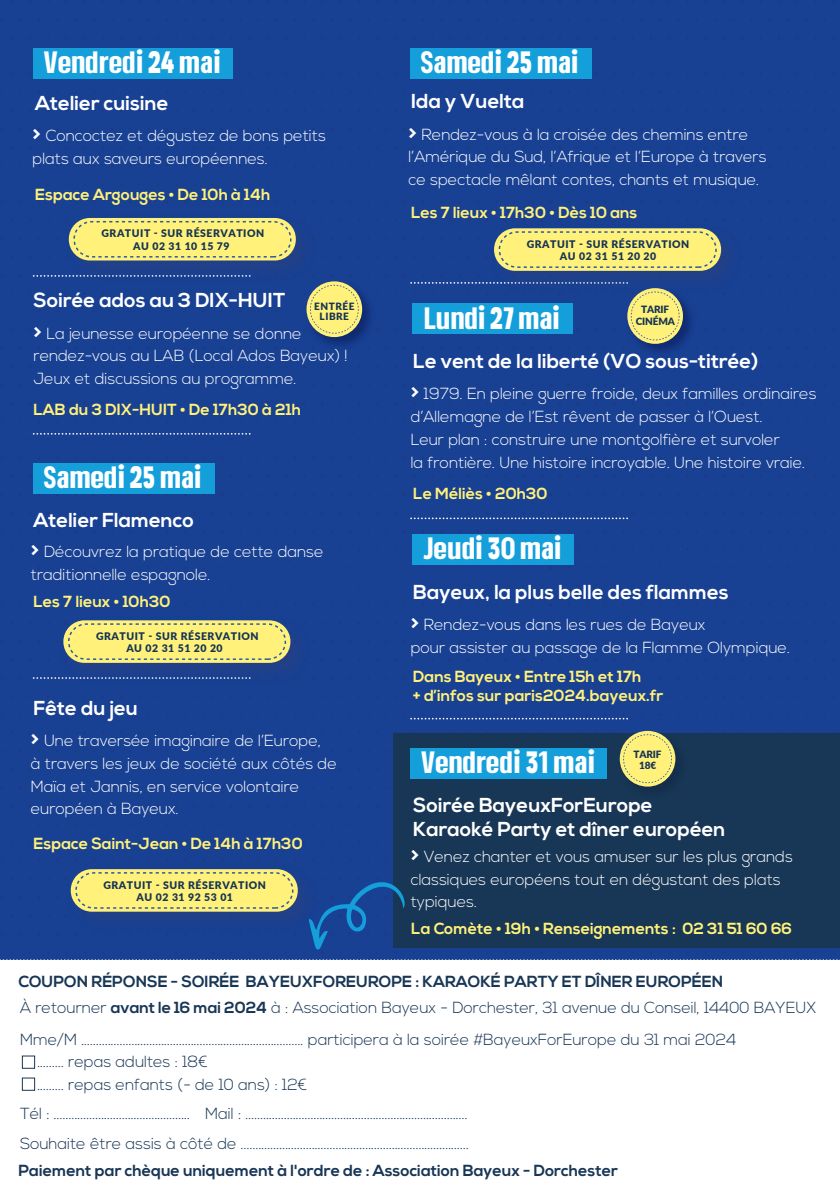
<style>
.page{position:relative;width:840px;height:1191px;background:#fff}
.page>*{position:absolute;margin:0;border:0;box-sizing:border-box;transform-origin:0 0}
.t1{font:900 condensed 24px "Somar Sans";color:#fff}
.t2{font:700 20.2px/24.2px "Nexa";color:#fff}
.t3{font:300 16px/22.8px "Nexa";letter-spacing:-.005em;color:#fff}
.t4{font:300 16px/22.8px "Nexa";letter-spacing:-.005em;color:#183655}
.t5{font:700 16px/19.2px "Nexa";color:#fff17a}
.t6{font:700 16px "Nexa";color:#183655}
.t7{font:900 10.4px/12.6px "Lato";letter-spacing:.05em;color:#163455;text-align:center}
.t8{font:900 10px/11.8px "Lato";letter-spacing:-.015em;color:#163455;text-align:center}
.t9{font:900 10px/10px "Lato";letter-spacing:.05em;color:#163455;text-align:center}
.s1{font-weight:700;font-size:22px}
.s2{font-weight:700}
</style>
<div class="page">
<div style="left:0;top:0;width:839px;height:1191px;background:#184093"></div>
<div style="left:0;top:959px;width:839px;height:232px;background:#fff"></div>
<img style="left:312px;top:281px;width:66px;height:69px">
<svg style="left:306px;top:281px;width:56px;height:56px"></svg>
<svg style="left:303px;top:285px;width:55px;height:48px;background:#d5d07d"></svg>
<div style="left:393px;top:733px;width:446px;height:214px;background:#183655"></div>
<svg style="left:34px;top:274px;width:26px;height:3px"></svg>
<svg style="left:411px;top:512px;width:217px;height:7px"></svg>
<svg style="left:404px;top:274px;width:82px;height:10px"></svg>
<img style="left:622px;top:298px;width:76px;height:54px">
<svg style="left:627px;top:288px;width:55px;height:56px"></svg>
<svg style="left:630px;top:296px;width:49px;height:44px;background:#ece27b"></svg>
<img style="left:614px;top:730px;width:75px;height:44px">
<svg style="left:619px;top:731px;width:56px;height:55px"></svg>
<svg style="left:621px;top:731px;width:50px;height:56px;background:#d3cd75"></svg>
<svg style="left:34px;top:677px;width:22px;height:2px"></svg>
<svg style="left:29px;top:433px;width:222px;height:8px"></svg>
<svg style="left:404px;top:713px;width:224px;height:6px"></svg>
<img style="left:61px;top:218px;width:260px;height:68px">
<div style="left:69px;top:218px;width:227px;height:42px;background:#fff17a;border-radius:21px"></div>
<div style="left:73px;top:221px;width:218px;height:36px;border:1px dashed #2b59a5;border-radius:18px"></div>
<img style="left:56px;top:622px;width:258px;height:57px">
<div style="left:63px;top:620px;width:227px;height:43px;background:#fff17a;border-radius:21px"></div>
<div style="left:68px;top:623px;width:218px;height:37px;border:1px dashed #2b59a5;border-radius:18px"></div>
<img style="left:65px;top:861px;width:249px;height:74px">
<div style="left:71px;top:869px;width:226px;height:42px;background:#fff17a;border-radius:21px"></div>
<div style="left:75px;top:872px;width:218px;height:36px;border:1px dashed #2b59a5;border-radius:18px"></div>
<img style="left:486px;top:221px;width:257px;height:75px">
<div style="left:494px;top:228px;width:226px;height:43px;background:#fff17a;border-radius:21px"></div>
<div style="left:498px;top:231px;width:218px;height:37px;border:1px dashed #2b59a5;border-radius:18px"></div>
<div style="left:22px;top:1055px;width:13px;height:13px;border:1px solid #183655"></div>
<div style="left:22px;top:1077px;width:13px;height:13px;border:1px solid #183655"></div>
<div style="left:33px;top:48px;width:199px;height:31px;background:#149fdb"></div>
<div style="left:33px;top:463px;width:181px;height:31px;background:#149fdb"></div>
<div style="left:409px;top:48px;width:182px;height:31px;background:#149fdb"></div>
<div style="left:412px;top:304px;width:160px;height:30px;background:#149fdb"></div>
<div style="left:412px;top:534px;width:161px;height:31px;background:#149fdb"></div>
<div style="left:410px;top:748px;width:195px;height:30px;background:#149fdb"></div>
<svg style="left:302px;top:877px;width:103px;height:76px"></svg>
<h1 class="t1" style="left:44px;top:51px;width:178px">Vendredi 24 mai</h1>
<p class="t2" style="left:35px;top:91px;width:135px">Atelier cuisine</p>
<p class="t3" style="left:32px;top:125px;width:295px"><span class="s1">&gt;</span> Concoctez et dégustez de bons petits plats aux saveurs européennes.</p>
<p class="t5" style="left:35px;top:185px;width:236px">Espace Argouges • De 10h à 14h</p>
<p class="t7" style="left:101px;top:227px;width:164px">GRATUIT - SUR RÉSERVATION<br>AU 02 31 10 15 79</p>
<h1 class="t1" style="left:420px;top:51px;width:159px">Samedi 25 mai</h1>
<p class="t2" style="left:411px;top:90px;width:115px">Ida y Vuelta</p>
<p class="t3" style="left:408px;top:123px;width:359px"><span class="s1">&gt;</span> Rendez-vous à la croisée des chemins entre l’Amérique du Sud, l’Afrique et l’Europe à travers ce spectacle mêlant contes, chants et musique.</p>
<p class="t5" style="left:411px;top:204px;width:228px">Les 7 lieux • 17h30 • Dès 10 ans</p>
<p class="t7" style="left:526px;top:237px;width:164px">GRATUIT - SUR RÉSERVATION<br>AU 02 31 51 20 20</p>
<p class="t2" style="left:33px;top:289px;width:253px">Soirée ados au 3 DIX-HUIT</p>
<p class="t3" style="left:33px;top:322px;width:315px"><span class="s1">&gt;</span> La jeunesse européenne se donne rendez-vous au LAB (Local Ados Bayeux) !<br>Jeux et discussions au programme.</p>
<p class="t5" style="left:33px;top:400px;width:269px">LAB du 3 DIX-HUIT • De 17h30 à 21h</p>
<p class="t9" style="left:314px;top:301px;width:42px">ENTRÉE<br>LIBRE</p>
<p class="t8" style="left:635px;top:303px;width:41px">TARIF<br>CINÉMA</p>
<h1 class="t1" style="left:423px;top:306px;width:138px">Lundi 27 mai</h1>
<p class="t2" style="left:413px;top:349px;width:346px">Le vent de la liberté (VO sous-titrée)</p>
<p class="t3" style="left:410px;top:383px;width:407px"><span class="s1">&gt;</span> 1979. En pleine guerre froide, deux familles ordinaires d’Allemagne de l’Est rêvent de passer à l’Ouest.<br>Leur plan : construire une montgolfière et survoler<br>la frontière. Une histoire incroyable. Une histoire vraie.</p>
<h1 class="t1" style="left:44px;top:466px;width:159px">Samedi 25 mai</h1>
<p class="t5" style="left:413px;top:485px;width:136px">Le Méliès • 20h30</p>
<p class="t2" style="left:33px;top:509px;width:162px">Atelier Flamenco</p>
<p class="t3" style="left:31px;top:541px;width:294px"><span class="s1">&gt;</span> Découvrez la pratique de cette danse traditionnelle espagnole.</p>
<p class="t5" style="left:33px;top:593px;width:139px">Les 7 lieux • 10h30</p>
<p class="t7" style="left:96px;top:629px;width:164px">GRATUIT - SUR RÉSERVATION<br>AU 02 31 51 20 20</p>
<p class="t2" style="left:33px;top:696px;width:106px">Fête du jeu</p>
<p class="t3" style="left:31px;top:730px;width:307px"><span class="s1">&gt;</span> Une traversée imaginaire de l’Europe,<br>à travers les jeux de société aux côtés de Maïa et Jannis, en service volontaire européen à Bayeux.</p>
<p class="t5" style="left:33px;top:834px;width:271px">Espace Saint-Jean • De 14h à 17h30</p>
<p class="t7" style="left:103px;top:878px;width:164px">GRATUIT - SUR RÉSERVATION<br>AU 02 31 92 53 01</p>
<h1 class="t1" style="left:423px;top:537px;width:139px">Jeudi 30 mai</h1>
<p class="t2" style="left:413px;top:580px;width:317px">Bayeux, la plus belle des flammes</p>
<p class="t3" style="left:410px;top:614px;width:380px"><span class="s1">&gt;</span> Rendez-vous dans les rues de Bayeux<br>pour assister au passage de la Flamme Olympique.</p>
<p class="t5" style="left:413px;top:667px;width:251px">Dans Bayeux • Entre 15h et 17h<br>+ d’infos sur paris2024.bayeux.fr</p>
<h1 class="t1" style="left:421px;top:750px;width:175px">Vendredi 31 mai</h1>
<p class="t8" style="left:633px;top:747px;width:29px">TARIF<br>18€</p>
<p class="t2" style="left:413px;top:793px;width:313px">Soirée BayeuxForEurope<br>Karaoké Party et dîner européen</p>
<p class="t3" style="left:410px;top:845px;width:383px"><span class="s1">&gt;</span> Venez chanter et vous amuser sur les plus grands classiques européens tout en dégustant des plats typiques.</p>
<p class="t5" style="left:411px;top:919px;width:382px">La Comète • 19h • Renseignements : 02 31 51 60 66</p>
<p class="t6" style="left:18px;top:972px;width:706px">COUPON RÉPONSE - SOIRÉE BAYEUXFOREUROPE : KARAOKÉ PARTY ET DÎNER EUROPÉEN</p>
<p class="t4" style="left:20px;top:997px;width:797px">À retourner <span class="s2">avant le 16 mai 2024</span> à : Association Bayeux - Dorchester, 31 avenue du Conseil, 14400 BAYEUX</p>
<p class="t4" style="left:37px;top:1028px;width:700px;text-indent:-17px">Mme/M ........................................................................... participera à la soirée #BayeuxForEurope du 31 mai 2024 ......... repas adultes : 18€<br>......... repas enfants (- de 10 ans) : 12€</p>
<p class="t4" style="left:20px;top:1099px;width:450px;line-height:29.6px">Tél : ..............................................<br>Souhaite être assis à côté de .............................................................................</p>
<p class="t4" style="left:205px;top:1103px;width:264px">Mail : ...........................................................................</p>
<p class="t6" style="left:18px;top:1161px;width:600px">Paiement par chèque uniquement à l'ordre de : Association Bayeux - Dorchester</p>
</div>
